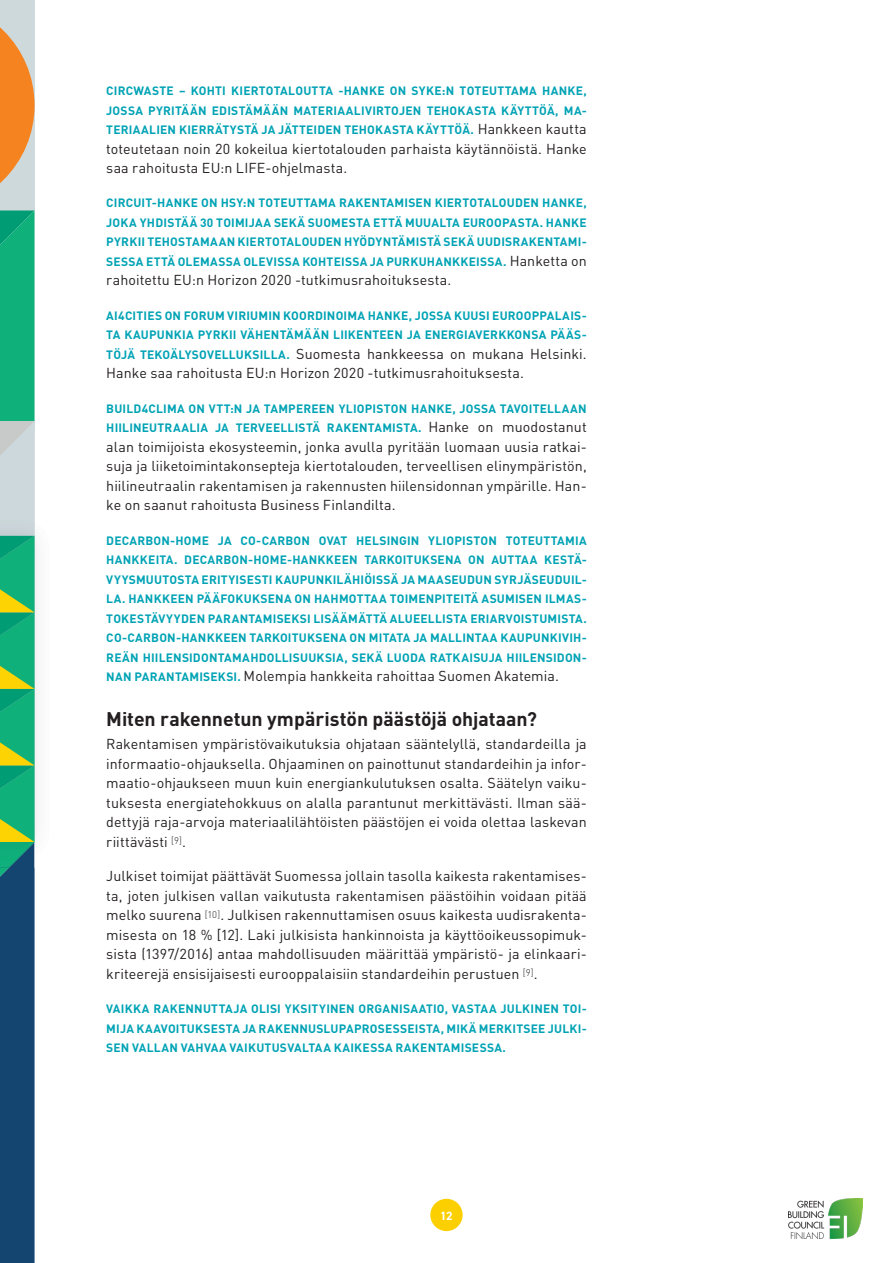
<style>
.page{position:relative;width:893px;height:1263px;background:#fff}
.page>*{position:absolute;margin:0;border:0;box-sizing:border-box;transform-origin:0 0}
.Väliotsikko{font:700 19.5px "DIN";letter-spacing:-.005em;color:#231f20}
.LEIPIS{font:14.25px/19.5px "DIN";letter-spacing:.005em;color:#231f20;text-align:justify}
.LEIPIS-2{font:700 12px/19.5px "DIN";letter-spacing:.015em;color:#00a3b5;text-align:justify}
.t1{font:700 12px "DIN2014";color:#fff}
.s1{font-weight:400;font-size:14.25px;color:#231f20}
.s2{font-weight:700;font-size:12px;color:#00a3b5}
</style>
<div class="page">
<div style="left:430px;top:1199px;width:33px;height:32px;background:#fcd000;border-radius:50%"></div>
<svg style="left:0;top:0;width:35px;height:1263px;background:#4f927c"></svg>
<img style="left:788px;top:1198px;width:74px;height:40px">
<p class="LEIPIS-2" style="left:106px;top:80px;width:482px">CIRCWASTE – KOHTI KIERTOTALOUTTA -HANKE ON SYKE:N TOTEUTTAMA HANKE, JOSSA PYRITÄÄN EDISTÄMÄÄN MATERIAALIVIRTOJEN TEHOKASTA KÄYTTÖÄ, MA-TERIAALIEN KIERRÄTYSTÄ JA JÄTTEIDEN TEHOKASTA KÄYTTÖÄ. <span class="s1">Hankkeen kautta</span></p>
<p class="LEIPIS" style="left:106px;top:138px;width:482px">toteutetaan noin 20 kokeilua kiertotalouden parhaista käytännöistä. Hanke saa rahoitusta EU:n LIFE-ohjelmasta.</p>
<p class="LEIPIS-2" style="left:106px;top:193px;width:482px">CIRCUIT-HANKE ON HSY:N TOTEUTTAMA RAKENTAMISEN KIERTOTALOUDEN HANKE, JOKA YHDISTÄÄ 30 TOIMIJAA SEKÄ SUOMESTA ETTÄ MUUALTA EUROOPASTA. HANKE PYRKII TEHOSTAMAAN KIERTOTALOUDEN HYÖDYNTÄMISTÄ SEKÄ UUDISRAKENTAMI-SESSA ETTÄ OLEMASSA OLEVISSA KOHTEISSA JA PURKUHANKKEISSA. <span class="s1">Hanketta on</span></p>
<p class="LEIPIS" style="left:106px;top:270px;width:346px">rahoitettu EU:n Horizon 2020 -tutkimusrahoituksesta.</p>
<p class="LEIPIS-2" style="left:106px;top:305px;width:482px">AI4CITIES ON FORUM VIRIUMIN KOORDINOIMA HANKE, JOSSA KUUSI EUROOPPALAIS-<br>TA KAUPUNKIA PYRKII VÄHENTÄMÄÄN LIIKENTEEN JA ENERGIAVERKKONSA PÄÄS-</p>
<p class="LEIPIS" style="left:106px;top:344px;width:482px"><span class="s2">TÖJÄ TEKOÄLYSOVELLUKSILLA.</span> Suomesta hankkeessa on mukana Helsinki.<br>Hanke saa rahoitusta EU:n Horizon 2020 -tutkimusrahoituksesta.</p>
<p class="LEIPIS-2" style="left:106px;top:398px;width:482px">BUILD4CLIMA ON VTT:N JA TAMPEREEN YLIOPISTON HANKE, JOSSA TAVOITELLAAN<br>HIILINEUTRAALIA JA TERVEELLISTÄ RAKENTAMISTA. <span class="s1">Hanke on muodostanut</span></p>
<p class="LEIPIS" style="left:106px;top:437px;width:482px">alan toimijoista ekosysteemin, jonka avulla pyritään luomaan uusia ratkai&shy;suja ja liiketoimintakonsepteja kiertotalouden, terveellisen elinympäristön, hiilineutraalin rakentamisen ja rakennusten hiilensidonnan ympärille. Han&shy;ke on saanut rahoitusta Business Finlandilta.</p>
<p class="LEIPIS-2" style="left:106px;top:530px;width:482px">DECARBON-HOME JA CO-CARBON OVAT HELSINGIN YLIOPISTON TOTEUTTAMIA HANKKEITA. DECARBON-HOME-HANKKEEN TARKOITUKSENA ON AUTTAA KESTÄ-VYYSMUUTOSTA ERITYISESTI KAUPUNKILÄHIÖISSÄ JA MAASEUDUN SYRJÄSEUDUIL-LA. HANKKEEN PÄÄFOKUKSENA ON HAHMOTTAA TOIMENPITEITÄ ASUMISEN ILMAS-TOKESTÄVYYDEN PARANTAMISEKSI LISÄÄMÄTTÄ ALUEELLISTA ERIARVOISTUMISTA.<br>CO-CARBON-HANKKEEN TARKOITUKSENA ON MITATA JA MALLINTAA KAUPUNKIVIH-REÄN HIILENSIDONTAMAHDOLLISUUKSIA, SEKÄ LUODA RATKAISUJA HIILENSIDON-</p>
<p class="LEIPIS" style="left:106px;top:666px;width:454px"><span class="s2">NAN PARANTAMISEKSI.</span> Molempia hankkeita rahoittaa Suomen Akatemia.</p>
<p class="Väliotsikko" style="left:106px;top:706px;width:432px">Miten rakennetun ympäristön päästöjä ohjataan?</p>
<p class="LEIPIS" style="left:106px;top:734px;width:482px">Rakentamisen ympäristövaikutuksia ohjataan sääntelyllä, standardeilla ja informaatio-ohjauksella. Ohjaaminen on painottunut standardeihin ja infor&shy;maatio-ohjaukseen muun kuin energiankulutuksen osalta. Säätelyn vaiku&shy;tuksesta energiatehokkuus on alalla parantunut merkittävästi. Ilman sää&shy;dettyjä raja-arvoja materiaalilähtöisten päästöjen ei voida olettaa laskevan riittävästi <sup>[9]</sup>.</p>
<p class="LEIPIS" style="left:106px;top:866px;width:482px">Julkiset toimijat päättävät Suomessa jollain tasolla kaikesta rakentamises&shy;ta, joten julkisen vallan vaikutusta rakentamisen päästöihin voidaan pitää melko suurena <sup>[10]</sup>. Julkisen rakennuttamisen osuus kaikesta uudisrakenta&shy;misesta on 18 % [12]. Laki julkisista hankinnoista ja käyttöoikeussopimuk&shy;sista (1397/2016) antaa mahdollisuuden määrittää ympäristö- ja elinkaari&shy;kriteerejä ensisijaisesti eurooppalaisiin standardeihin perustuen <sup>[9]</sup>.</p>
<p class="LEIPIS-2" style="left:106px;top:998px;width:482px">VAIKKA RAKENNUTTAJA OLISI YKSITYINEN ORGANISAATIO, VASTAA JULKINEN TOI-MIJA KAAVOITUKSESTA JA RAKENNUSLUPAPROSESSEISTA, MIKÄ MERKITSEE JULKI-SEN VALLAN VAHVAA VAIKUTUSVALTAA KAIKESSA RAKENTAMISESSA.</p>
<p class="t1" style="left:440px;top:1208px;width:14px">12</p>
</div>
